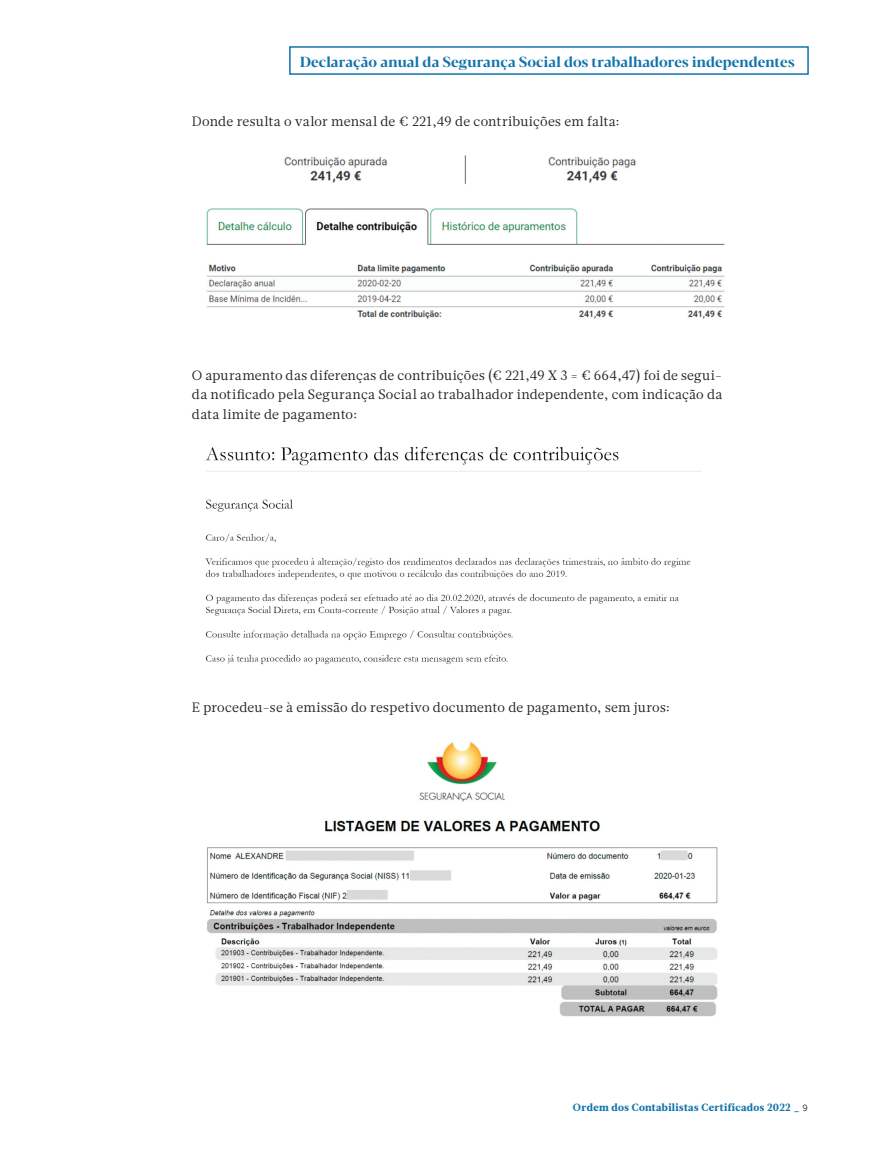
<style>
.page{position:relative;width:893px;height:1149px;background:#fff}
.page>*{position:absolute;margin:0;border:0;box-sizing:border-box;transform-origin:0 0}
.t1{font:700 14.55px "Blacker Pro Display";letter-spacing:.005em;color:#1073ac}
.CORPO_DE_TEXTO{font:13.5px/19.5px "Glosa Text";letter-spacing:.01em;color:#231f20;text-align:justify}
.t2{font:900 10.5px "Glosa Text";letter-spacing:.035em;color:#1073ac}
.s1{font-family:"Museo Sans 300";font-weight:400;font-size:9px;color:#001e37}
</style>
<div class="page">
<div style="left:289px;top:46px;width:520px;height:29px;border:2px solid #1073ac"></div>
<img style="left:206px;top:155px;width:519px;height:164px">
<img style="left:205px;top:446px;width:497px;height:219px">
<img style="left:207px;top:741px;width:511px;height:276px">
<p class="t1" style="left:300px;top:51px;width:496px">Declaração anual da Segurança Social dos trabalhadores independentes</p>
<p class="CORPO_DE_TEXTO" style="left:192px;top:112px;width:429px">Donde resulta o valor mensal de € 221,49 de contribuições em falta:</p>
<p class="CORPO_DE_TEXTO" style="left:192px;top:365px;width:532px">O apuramento das diferenças de contribuições (€ 221,49 X 3 = € 664,47) foi de segui&shy;da notificado pela Segurança Social ao trabalhador independente, com indicação da data limite de pagamento:</p>
<p class="CORPO_DE_TEXTO" style="left:192px;top:697px;width:480px">E procedeu-se à emissão do respetivo documento de pagamento, sem juros:</p>
<p class="t2" style="left:573px;top:1099px;width:236px">Ordem dos Contabilistas Certificados 2022 _ <span class="s1">9</span></p>
</div>
